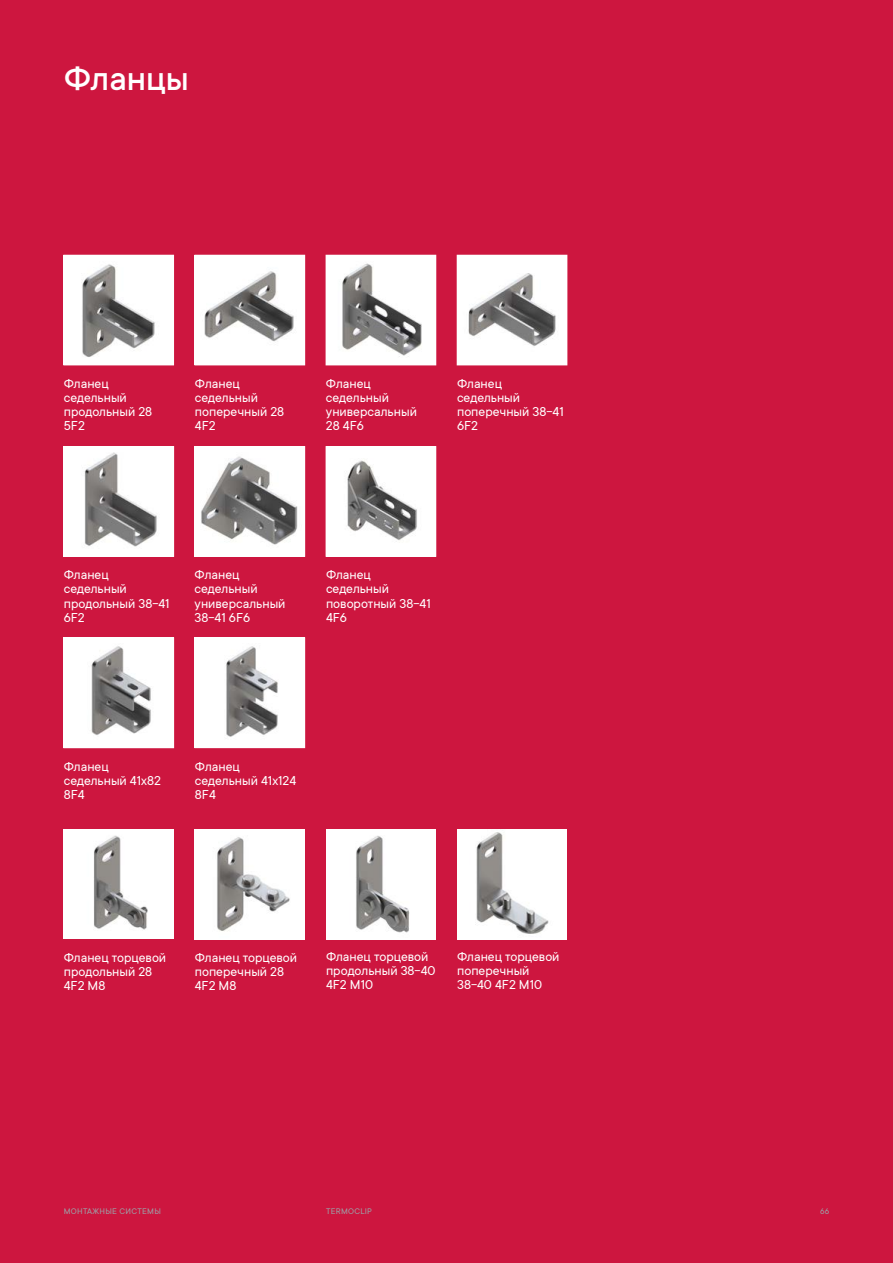
<style>
.page{position:relative;width:893px;height:1263px;background:#cd163f}
.page>*{position:absolute;margin:0;border:0;box-sizing:border-box;transform-origin:0 0}
.t1{font:500 37.5px "TT Commons";color:#fff}
.t2{font:14.25px/14.2px "TT Commons";color:#fff}
.t3{font:9px "TT Commons";letter-spacing:.03em;color:#9ba2a8}
</style>
<div class="page">
<img style="left:197px;top:257px;width:106px;height:106px">
<div style="left:195px;top:255px;width:110px;height:110px;border:1px solid #fff"></div>
<img style="left:197px;top:640px;width:106px;height:106px">
<div style="left:195px;top:638px;width:110px;height:110px;border:1px solid #fff"></div>
<img style="left:66px;top:257px;width:106px;height:106px">
<div style="left:64px;top:255px;width:110px;height:110px;border:1px solid #fff"></div>
<img style="left:66px;top:640px;width:106px;height:106px">
<div style="left:64px;top:638px;width:110px;height:110px;border:1px solid #fff"></div>
<img style="left:66px;top:448px;width:106px;height:106px">
<div style="left:64px;top:446px;width:110px;height:110px;border:1px solid #fff"></div>
<img style="left:328px;top:257px;width:106px;height:106px">
<div style="left:326px;top:255px;width:110px;height:110px;border:1px solid #fff"></div>
<img style="left:459px;top:257px;width:106px;height:106px">
<div style="left:457px;top:255px;width:110px;height:110px;border:1px solid #fff"></div>
<img style="left:328px;top:448px;width:106px;height:106px">
<div style="left:326px;top:446px;width:110px;height:110px;border:1px solid #fff"></div>
<img style="left:197px;top:448px;width:106px;height:106px">
<div style="left:195px;top:446px;width:110px;height:110px;border:1px solid #fff"></div>
<img style="left:64px;top:829px;width:109px;height:110px">
<img style="left:326px;top:829px;width:110px;height:110px">
<img style="left:457px;top:829px;width:110px;height:110px">
<img style="left:195px;top:829px;width:110px;height:110px">
<h1 class="t1" style="left:64px;top:58px;width:127px">Фланцы</h1>
<p class="t2" style="left:64px;top:376px;width:90px">Фланец седельный продольный 28<br>5F2</p>
<p class="t2" style="left:195px;top:376px;width:91px">Фланец седельный поперечный 28<br>4F2</p>
<p class="t2" style="left:326px;top:376px;width:92px">Фланец седельный универсальный<br>28 4F6</p>
<p class="t2" style="left:457px;top:376px;width:108px">Фланец седельный поперечный 38-41<br>6F2</p>
<p class="t2" style="left:64px;top:568px;width:107px">Фланец седельный продольный 38-41<br>6F2</p>
<p class="t2" style="left:195px;top:568px;width:92px">Фланец седельный универсальный<br>38-41 6F6</p>
<p class="t2" style="left:326px;top:568px;width:106px">Фланец седельный поворотный 38-41<br>4F6</p>
<p class="t2" style="left:64px;top:759px;width:99px">Фланец седельный 41х82<br>8F4</p>
<p class="t2" style="left:195px;top:759px;width:103px">Фланец седельный 41х124<br>8F4</p>
<p class="t2" style="left:64px;top:950px;width:104px">Фланец торцевой продольный 28<br>4F2 M8</p>
<p class="t2" style="left:326px;top:949px;width:111px">Фланец торцевой продольный 38-40<br>4F2 M10</p>
<p class="t2" style="left:457px;top:949px;width:104px">Фланец торцевой поперечный<br>38-40 4F2 M10</p>
<p class="t2" style="left:195px;top:950px;width:104px">Фланец торцевой поперечный 28<br>4F2 M8</p>
<p class="t3" style="left:64px;top:1206px;width:99px">МОНТАЖНЫЕ СИСТЕМЫ</p>
<p class="t3" style="left:326px;top:1206px;width:48px">TERMOCLIP</p>
<p class="t3" style="left:820px;top:1206px;width:11px">66</p>
</div>
